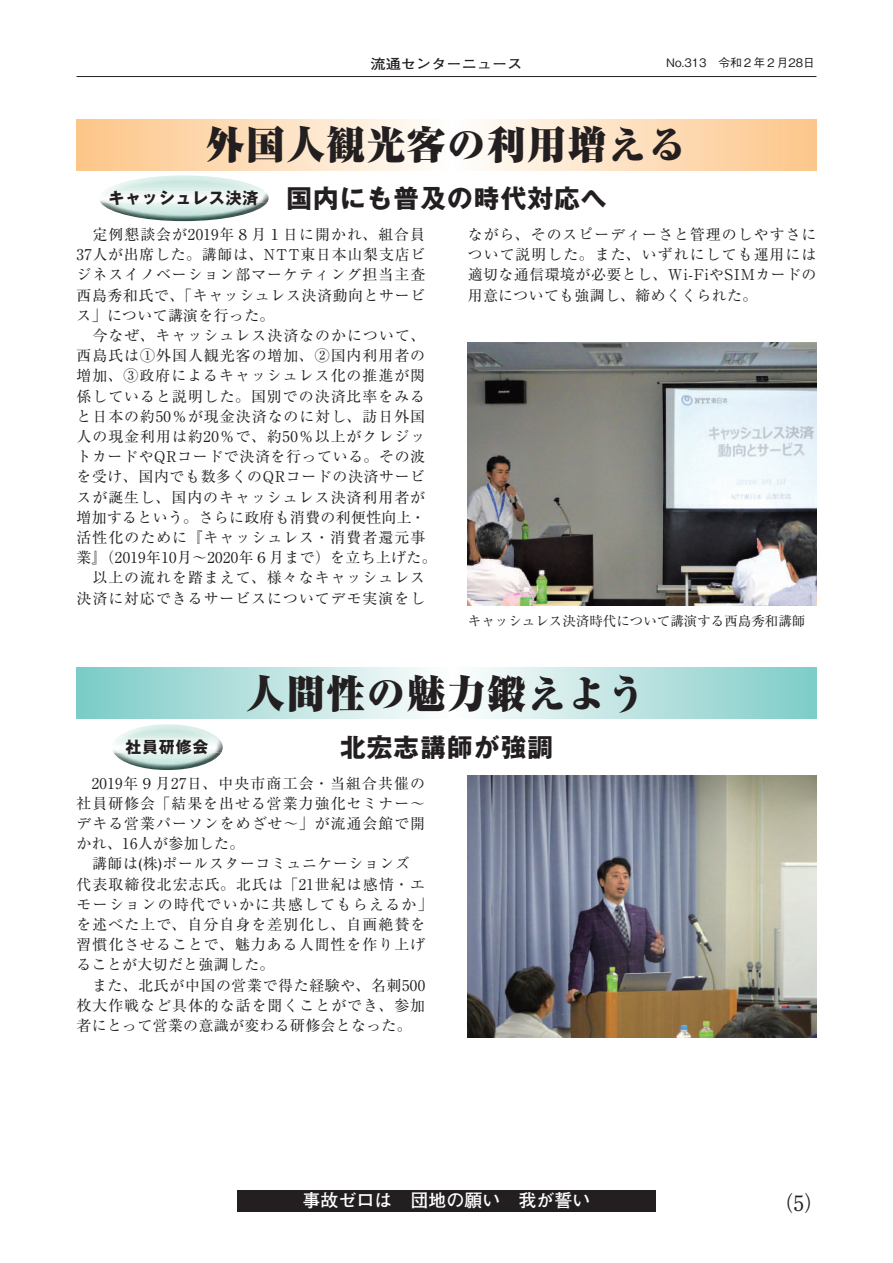
<style>
.page{position:relative;width:893px;height:1263px;background:#fff}
.page>*{position:absolute;margin:0;border:0;box-sizing:border-box;transform-origin:0 0}
.t1{font:900 38.25px "Ryumin Pr 5";letter-spacing:.05em;color:#231f20}
.t2{font:700 25.5px "Gothic MB101 Pr 5";letter-spacing:.05em;color:#231f20}
.t3{font:700 21px "Futo Min A101 Pr 5";color:#231f20}
.t4{font:700 18px "Futo Go B101 Pr 5";color:#fff}
.t5{font:700 15.9px "Gothic MB101 Pr 5";letter-spacing:.05em;color:#231f20}
.t6{font:14.85px/20.2px "Ryumin Pr 5";letter-spacing:.07em;color:#231f20}
.t7{font:700 13.8px "Futo Go B101 Pr 5";color:#231f20;scale:1.1 1}
.t8{font:13.5px "Ryumin Pr 5";color:#231f20}
.t9{font:500 11.7px "Gothic BBB Pr 5";color:#231f20}
</style>
<div class="page">
<hr style="left:77px;top:76px;width:739px;height:1px;background:#231f20">
<div style="left:237px;top:1191px;width:419px;height:21px;background:#231f20"></div>
<img style="left:117px;top:724px;width:101px;height:14px">
<img style="left:114px;top:753px;width:107px;height:17px">
<img style="left:113px;top:738px;width:110px;height:15px">
<svg style="left:77px;top:119px;width:739px;height:51px;background:#fde0c0"></svg>
<svg style="left:77px;top:668px;width:739px;height:51px;background:#bce3e1"></svg>
<img style="left:468px;top:342px;width:348px;height:263px">
<img style="left:468px;top:776px;width:348px;height:261px">
<img style="left:101px;top:203px;width:166px;height:18px">
<img style="left:100px;top:191px;width:169px;height:12px">
<p class="t7" style="left:370px;top:53px;width:140px">流通センターニュース</p>
<p class="t9" style="left:666px;top:53px;width:150px">No.313　令和２年２月28日</p>
<h1 class="t1" style="left:206px;top:114px;width:482px">外国人観光客の利用増える</h1>
<h2 class="t2" style="left:286px;top:177px;width:322px">国内にも普及の時代対応へ</h2>
<p class="t6" style="left:77px;top:223px;width:362px">　定例懇談会が2019年８月１日に開かれ、組合員<br>37人が出席した。講師は、NTT東日本山梨支店ビジネスイノベーション部マーケティング担当主査西島秀和氏で、「キャッシュレス決済動向とサービス」について講演を行った。<br>　今なぜ、キャッシュレス決済なのかについて、西島氏は①外国人観光客の増加、②国内利用者の増加、③政府によるキャッシュレス化の推進が関係していると説明した。国別での決済比率をみると日本の約50％が現金決済なのに対し、訪日外国人の現金利用は約20％で、約50％以上がクレジットカードやQRコードで決済を行っている。その波を受け、国内でも数多くのQRコードの決済サービスが誕生し、国内のキャッシュレス決済利用者が増加するという。さらに政府も消費の利便性向上・活性化のために『キャッシュレス・消費者還元事業』（2019年10月～2020年６月まで）を立ち上げた。　以上の流れを踏まえて、様々なキャッシュレス決済に対応できるサービスについてデモ実演をし</p>
<p class="t6" style="left:468px;top:223px;width:350px;text-align:justify">ながら、そのスピーディーさと管理のしやすさについて説明した。また、いずれにしても運用には適切な通信環境が必要とし、Wi-FiやSIMカードの用意についても強調し、締めくくられた。</p>
<p class="t5" style="left:108px;top:185px;width:151px">キャッシュレス決済</p>
<p class="t8" style="left:468px;top:610px;width:339px">キャッシュレス決済時代について講演する西島秀和講師</p>
<p class="t5" style="left:125px;top:734px;width:84px">社員研修会</p>
<h1 class="t1" style="left:247px;top:663px;width:401px">人間性の魅力鍛えよう</h1>
<h2 class="t2" style="left:340px;top:726px;width:214px">北宏志講師が強調</h2>
<p class="t6" style="left:77px;top:772px;width:358px">　2019年９月27日、中央市商工会・当組合共催の社員研修会「結果を出せる営業力強化セミナー～デキる営業パーソンをめざせ～」が流通会館で開かれ、16人が参加した。<br>　講師は(株)ポールスターコミュニケーションズ　代表取締役北宏志氏。北氏は「21世紀は感情・エモーションの時代でいかに共感してもらえるか」を述べた上で、自分自身を差別化し、自画絶賛を習慣化させることで、魅力ある人間性を作り上げることが大切だと強調した。<br>　また、北氏が中国の営業で得た経験や、名刺500枚大作戦など具体的な話を聞くことができ、参加者にとって営業の意識が変わる研修会となった。</p>
<p class="t4" style="left:302px;top:1186px;width:289px">事故ゼロは　団地の願い　我が誓い</p>
<h3 class="t3" style="left:772px;top:1186px;width:55px">（5）</h3>
</div>
